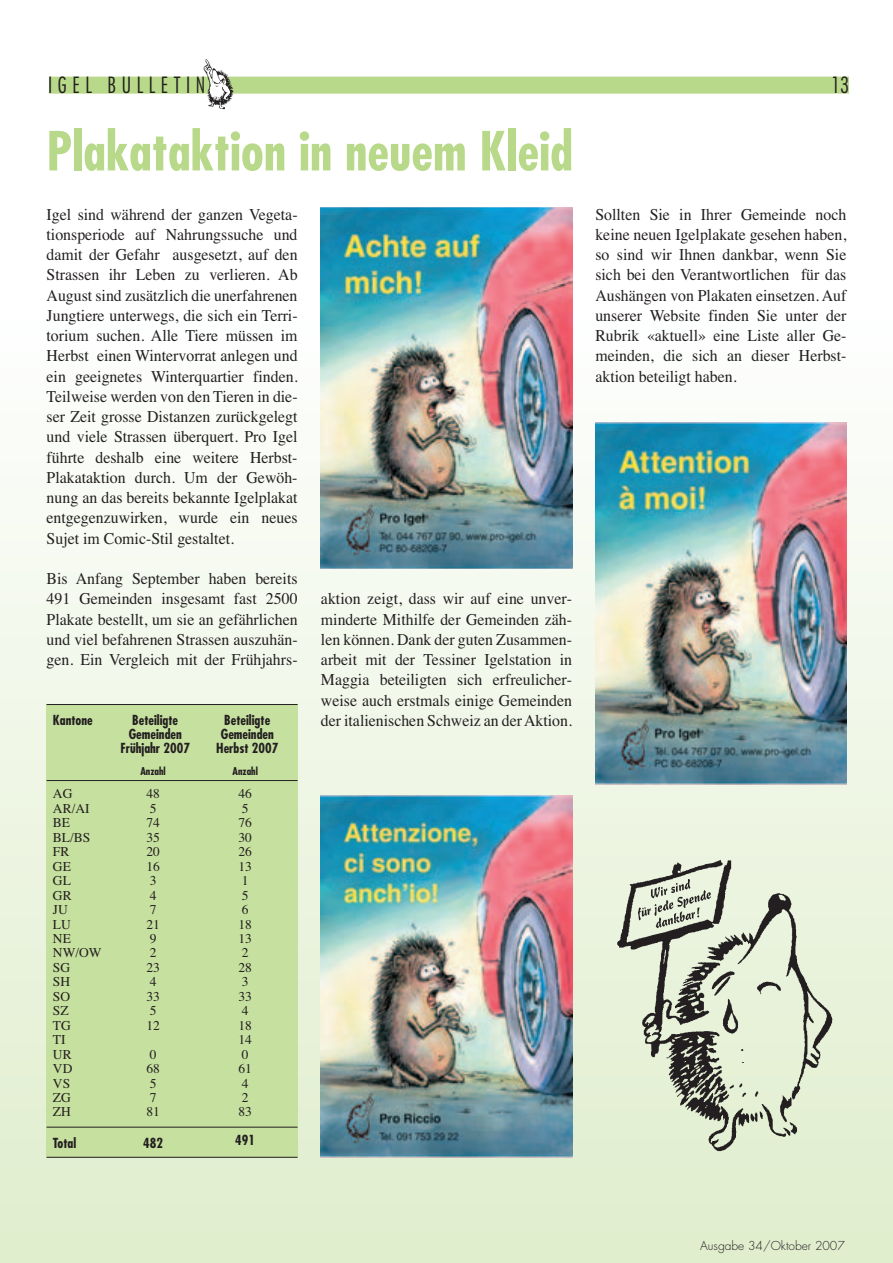
<style>
.page{position:relative;width:893px;height:1263px;background:#fff}
.page>*{position:absolute;margin:0;border:0;box-sizing:border-box;transform-origin:0 0}
.t1{font:700 condensed 52.5px "Futura";color:#b8d989}
.t2{font:300 condensed 21.75px "Futura";letter-spacing:.26em;color:#231f20}
.t3{font:16.5px/20.2px "Times";color:#231f20;text-align:justify;scale:.96 1}
.t4{font:13.5px/14.4px "Times";color:#231f20}
.t5{font:700 condensed 13.5px/14.4px "Futura";color:#231f20;text-align:center}
.t6{font:300 12px "Futura";color:#231f20}
.t7{font:700 condensed 10.5px "Futura";color:#231f20}
</style>
<div class="page">
<div style="left:1px;top:1238px;width:891px;height:24px;background:#e0eecd"></div>
<div style="left:1px;top:1206px;width:891px;height:32px;background:#e1eecf"></div>
<div style="left:1px;top:1175px;width:891px;height:31px;background:#e2efd0"></div>
<div style="left:1px;top:1143px;width:891px;height:32px;background:#e3efd2"></div>
<div style="left:1px;top:1112px;width:891px;height:31px;background:#e4f0d3"></div>
<div style="left:1px;top:1080px;width:891px;height:32px;background:#e5f0d5"></div>
<div style="left:1px;top:1049px;width:891px;height:31px;background:#e6f1d6"></div>
<div style="left:1px;top:1017px;width:891px;height:32px;background:#e7f2d8"></div>
<div style="left:1px;top:986px;width:891px;height:31px;background:#e8f2da"></div>
<div style="left:1px;top:954px;width:891px;height:32px;background:#e9f3db"></div>
<div style="left:1px;top:923px;width:891px;height:31px;background:#eaf3dd"></div>
<div style="left:1px;top:891px;width:891px;height:32px;background:#ebf4de"></div>
<div style="left:1px;top:860px;width:891px;height:31px;background:#ecf4e0"></div>
<div style="left:1px;top:828px;width:891px;height:32px;background:#edf5e1"></div>
<div style="left:1px;top:797px;width:891px;height:31px;background:#eef6e3"></div>
<div style="left:1px;top:765px;width:891px;height:32px;background:#eff6e5"></div>
<div style="left:1px;top:734px;width:891px;height:31px;background:#f0f7e6"></div>
<div style="left:1px;top:702px;width:891px;height:32px;background:#f1f7e8"></div>
<div style="left:1px;top:670px;width:891px;height:32px;background:#f2f8ea"></div>
<div style="left:1px;top:639px;width:891px;height:32px;background:#f3f8ec"></div>
<div style="left:1px;top:607px;width:891px;height:32px;background:#f4f9ed"></div>
<div style="left:1px;top:576px;width:891px;height:32px;background:#f5f9ef"></div>
<div style="left:1px;top:544px;width:891px;height:32px;background:#f6faf1"></div>
<div style="left:1px;top:513px;width:891px;height:32px;background:#f7fbf2"></div>
<div style="left:1px;top:481px;width:891px;height:32px;background:#f8fbf4"></div>
<div style="left:1px;top:450px;width:891px;height:32px;background:#f9fcf6"></div>
<div style="left:1px;top:418px;width:891px;height:32px;background:#fafcf8"></div>
<div style="left:1px;top:387px;width:891px;height:32px;background:#fbfdf9"></div>
<div style="left:1px;top:355px;width:891px;height:32px;background:#fcfdfb"></div>
<div style="left:49px;top:77px;width:799px;height:17px;background:#b8d989"></div>
<img style="left:204px;top:59px;width:29px;height:50px">
<img style="left:321px;top:796px;width:251px;height:361px">
<img style="left:595px;top:423px;width:251px;height:361px">
<img style="left:321px;top:207px;width:251px;height:362px">
<div style="left:47px;top:705px;width:250px;height:453px;background:#c6e09f"></div>
<hr style="left:47px;top:704px;width:250px;height:1px;background:#231f20">
<hr style="left:47px;top:780px;width:250px;height:1px;background:#231f20">
<hr style="left:47px;top:1127px;width:250px;height:1px;background:#231f20">
<hr style="left:47px;top:1157px;width:250px;height:1px;background:#231f20">
<img style="left:617px;top:859px;width:216px;height:293px">
<h2 class="t2" style="left:48px;top:76px;width:159px">IGEL BULLETIN</h2>
<h2 class="t2" style="left:831px;top:76px;width:20px">13</h2>
<h1 class="t1" style="left:47px;top:128px;width:528px">Plakataktion in neuem Kleid</h1>
<p class="t3" style="left:47px;top:206px;width:263px">Igel sind während der ganzen Vegeta&shy;tionsperiode auf Nahrungssuche und damit der Gefahr ausgesetzt, auf den Strassen ihr Leben zu verlieren. Ab August sind zusätzlich die unerfahrenen Jungtiere unterwegs, die sich ein Terri&shy;torium suchen. Alle Tiere müssen im Herbst einen Wintervorrat anlegen und ein geeignetes Winterquartier finden.<br>Teilweise werden von den Tieren in die&shy;ser Zeit grosse Distanzen zurückgelegt und viele Strassen überquert. Pro Igel führte deshalb eine weitere Herbst-Plakataktion durch. Um der Gewöh&shy;nung an das bereits bekannte Igelplakat entgegenzuwirken, wurde ein neues Sujet im Comic-Stil gestaltet.</p>
<p class="t3" style="left:47px;top:570px;width:263px">Bis Anfang September haben bereits 491 Gemeinden insgesamt fast 2500<br>Plakate bestellt, um sie an gefährlichen und viel befahrenen Strassen auszuhän&shy;gen. Ein Vergleich mit der Frühjahrs-</p>
<p class="t5" style="left:53px;top:714px;width:41px">Kantone</p>
<p class="t4" style="left:53px;top:788px;width:50px">AG<br>AR/AI<br>BE<br>BL/BS<br>FR<br>GE<br>GL<br>GR<br>JU<br>LU<br>NE<br>NW/OW<br>SG<br>SH<br>SO<br>SZ<br>TG<br>TI<br>UR<br>VD<br>VS<br>ZG<br>ZH</p>
<p class="t5" style="left:53px;top:1137px;width:25px">Total</p>
<p class="t5" style="left:120px;top:714px;width:71px">Beteiligte<br>Gemeinden<br>Frühjahr 2007</p>
<p class="t7" style="left:140px;top:767px;width:27px">Anzahl</p>
<p class="t4" style="left:146px;top:788px;width:15px">48<br>5<br>74<br>35<br>20<br>16<br>3<br>4<br>7<br>21<br>9<br>2<br>23<br>4<br>33<br>5<br>12</p>
<p class="t4" style="left:146px;top:1048px;width:15px">0<br>68<br>5<br>7<br>81</p>
<p class="t5" style="left:143px;top:1137px;width:21px">482</p>
<p class="t5" style="left:216px;top:714px;width:64px">Beteiligte<br>Gemeinden<br>Herbst 2007</p>
<p class="t7" style="left:232px;top:767px;width:27px">Anzahl</p>
<p class="t4" style="left:238px;top:788px;width:15px">46<br>5<br>76<br>30<br>26<br>13<br>1<br>5<br>6<br>18<br>13<br>2<br>28<br>3<br>33<br>4<br>18<br>14<br>0<br>61<br>4<br>2<br>83</p>
<p class="t5" style="left:235px;top:1134px;width:21px">491</p>
<p class="t3" style="left:321px;top:590px;width:263px">aktion zeigt, dass wir auf eine unver&shy;minderte Mithilfe der Gemeinden zäh&shy;len können. Dank der guten Zusammen&shy;arbeit mit der Tessiner Igelstation in Maggia beteiligten sich erfreulicher&shy;weise auch erstmals einige Gemeinden der italienischen Schweiz an der Aktion.</p>
<p class="t3" style="left:595px;top:206px;width:263px">Sollten Sie in Ihrer Gemeinde noch keine neuen Igelplakate gesehen haben, so sind wir Ihnen dankbar, wenn Sie sich bei den Verantwortlichen für das Aushängen von Plakaten einsetzen. Auf unserer Website finden Sie unter der Rubrik «aktuell» eine Liste aller Ge&shy;meinden, die sich an dieser Herbst&shy;aktion beteiligt haben.</p>
<p class="t6" style="left:700px;top:1240px;width:146px">Ausgabe 34/Oktober 2007</p>
</div>
